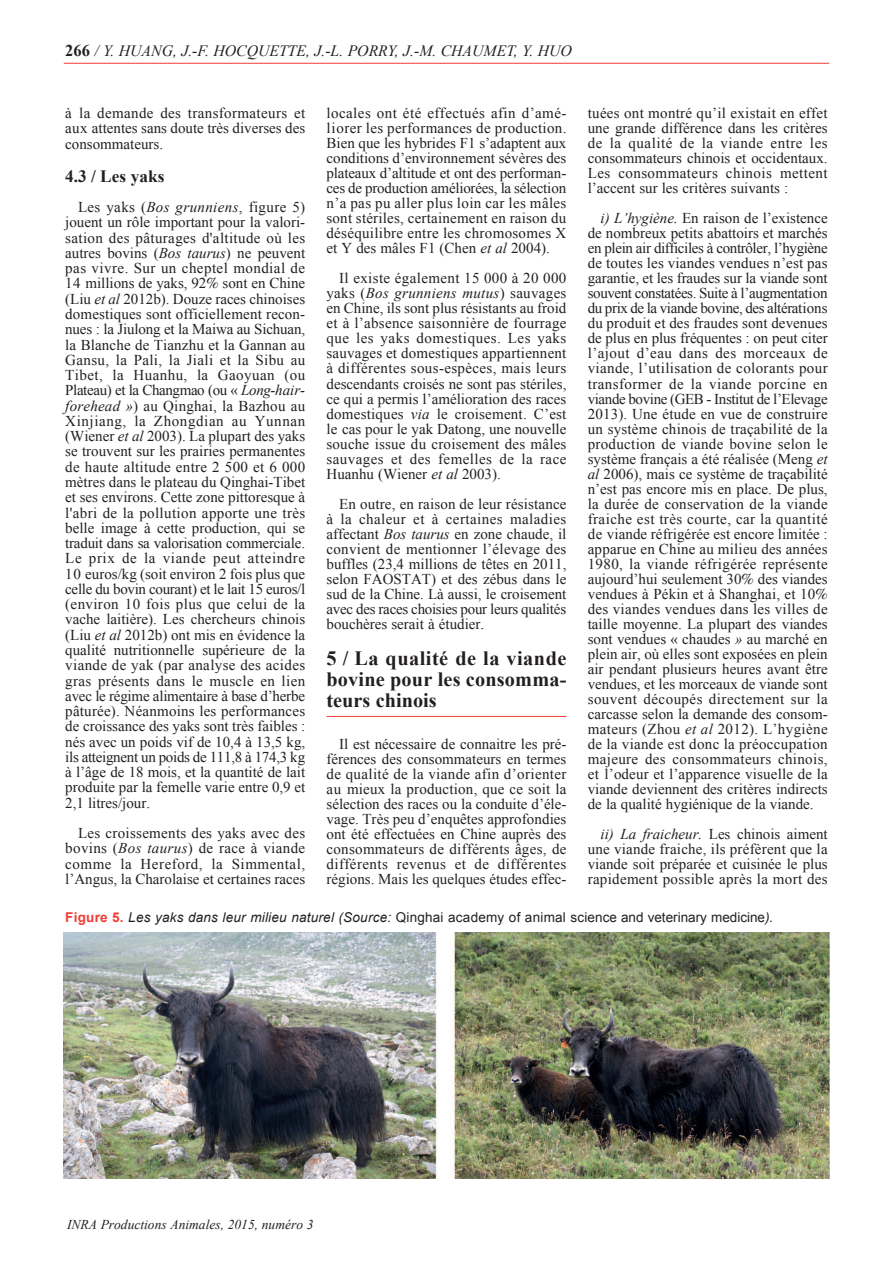
<style>
.page{position:relative;width:893px;height:1263px;background:#fff}
.page>*{position:absolute;margin:0;border:0;box-sizing:border-box;transform-origin:0 0}
.t1{font:700 20.25px/21px "Times New Roman";letter-spacing:.01em;color:#231f20;text-align:justify}
.t2{font:700 17.25px "Times New Roman";color:#231f20}
.t3{font:italic 15.75px "Times New Roman";color:#231f20}
.t4{font:15px/15px "Times New Roman";color:#231f20;text-align:justify}
.t5{font:13.5px "Arial";letter-spacing:.01em;color:#231f20}
.t6{font:italic 13.5px "Times New Roman";color:#231f20}
.s1{font-weight:700;font-style:normal;font-size:16.5px}
.s2{font-style:italic}
.s3{font-family:"Century Schoolbook BT";font-style:italic}
.s4{font-weight:700;color:#ee3e34}
</style>
<div class="page">
<hr style="left:326px;top:716px;width:240px;height:1px;background:#ee3e34">
<hr style="left:64px;top:63px;width:765px;height:1px;background:#ee3e34">
<img style="left:64px;top:933px;width:765px;height:245px">
<p class="t3" style="left:65px;top:42px;width:508px"><span class="s1">266</span> / Y. HUANG, J.-F. HOCQUETTE, J.-L. PORRY, J.-M. CHAUMET, Y. HUO</p>
<p class="t4" style="left:65px;top:105px;width:241px">à la demande des transformateurs et aux attentes sans doute très diverses des consommateurs.</p>
<p class="t2" style="left:65px;top:166px;width:101px">4.3 / Les yaks</p>
<p class="t4" style="left:65px;top:199px;width:241px;text-indent:13px">Les yaks (<span class="s2">Bos grunniens</span>, figure 5) jouent un rôle important pour la valori&shy;sation des pâturages d'altitude où les autres bovins (<span class="s2">Bos taurus</span>) ne peuvent pas vivre. Sur un cheptel mondial de 14 millions de yaks, 92<span class="s3">%</span> sont en Chine (Liu <span class="s2">et al</span> 2012b). Douze races chinoises domestiques sont officiellement recon&shy;nues : la Jiulong et la Maiwa au Sichuan, la Blanche de Tianzhu et la Gannan au Gansu, la Pali, la Jiali et la Sibu au Tibet, la Huanhu, la Gaoyuan (ou Plateau) et la Changmao (ou « <span class="s2">Long-hair&shy;forehead »</span>) au Qinghai, la Bazhou au Xinjiang, la Zhongdian au Yunnan (Wiener <span class="s2">et al</span> 2003). La plupart des yaks se trouvent sur les prairies permanentes de haute altitude entre 2 500 et 6 000 mètres dans le plateau du Qinghai-Tibet et ses environs. Cette zone pittoresque à l'abri de la pollution apporte une très belle image à cette production, qui se traduit dans sa valorisation commerciale.<br>Le prix de la viande peut atteindre 10 euros/kg (soit environ 2 fois plus que celle du bovin courant) et le lait 15 euros/l (environ 10 fois plus que celui de la vache laitière). Les chercheurs chinois (Liu <span class="s2">et al</span> 2012b) ont mis en évidence la qualité nutritionnelle supérieure de la viande de yak (par analyse des acides gras présents dans le muscle en lien avec le régime alimentaire à base d’herbe pâturée). Néanmoins les performances de croissance des yaks sont très faibles : nés avec un poids vif de 10,4 à 13,5 kg, ils atteignent un poids de 111,8 à 174,3 kg à l’âge de 18 mois, et la quantité de lait produite par la femelle varie entre 0,9 et 2,1 litres/jour.</p>
<p class="t4" style="left:65px;top:825px;width:241px;text-indent:13px">Les croissements des yaks avec des bovins (<span class="s2">Bos taurus</span>) de race à viande comme la Hereford, la Simmental, l’Angus, la Charolaise et certaines races</p>
<p class="t4" style="left:326px;top:106px;width:241px">locales ont été effectués afin d’amé&shy;liorer les performances de production.<br>Bien que les hybrides F1 s’adaptent aux conditions d’environnement sévères des plateaux d’altitude et ont des performan&shy;ces de production améliorées, la sélection n’a pas pu aller plus loin car les mâles sont stériles, certainement en raison du déséquilibre entre les chromosomes X et Y des mâles F1 (Chen <span class="s2">et al</span> 2004).</p>
<p class="t4" style="left:326px;top:271px;width:241px;text-indent:13px">Il existe également 15 000 à 20 000 yaks (<span class="s2">Bos grunniens mutus</span>) sauvages en Chine, ils sont plus résistants au froid et à l’absence saisonnière de fourrage que les yaks domestiques. Les yaks sauvages et domestiques appartiennent à différentes sous-espèces, mais leurs descendants croisés ne sont pas stériles, ce qui a permis l’amélioration des races domestiques <span class="s2">via</span> le croisement. C’est le cas pour le yak Datong, une nouvelle souche issue du croisement des mâles sauvages et des femelles de la race Huanhu (Wiener <span class="s2">et al</span> 2003).</p>
<p class="t4" style="left:326px;top:496px;width:241px;text-indent:13px">En outre, en raison de leur résistance à la chaleur et à certaines maladies affectant <span class="s2">Bos taurus</span> en zone chaude, il convient de mentionner l’élevage des buffles (23,4 millions de têtes en 2011, selon FAOSTAT) et des zébus dans le sud de la Chine. Là aussi, le croisement avec des races choisies pour leurs qualités bouchères serait à étudier.</p>
<p class="t1" style="left:326px;top:647px;width:241px">5 / La qualité de la viande bovine pour les consomma&shy;teurs chinois</p>
<p class="t4" style="left:326px;top:736px;width:241px;text-indent:13px">Il est nécessaire de connaitre les pré&shy;férences des consommateurs en termes de qualité de la viande afin d’orienter au mieux la production, que ce soit la sélection des races ou la conduite d’éle&shy;vage. Très peu d’enquêtes approfondies ont été effectuées en Chine auprès des consommateurs de différents âges, de différents revenus et de différentes régions. Mais les quelques études effec-</p>
<p class="t4" style="left:588px;top:106px;width:241px">tuées ont montré qu’il existait en effet une grande différence dans les critères de la qualité de la viande entre les consommateurs chinois et occidentaux.<br>Les consommateurs chinois mettent l’accent sur les critères suivants :</p>
<p class="t4" style="left:588px;top:211px;width:241px;text-indent:13px"><span class="s2">i) L’hygiène.</span> En raison de l’existence de nombreux petits abattoirs et marchés en plein air difficiles à contrôler, l’hygiène de toutes les viandes vendues n’est pas garantie, et les fraudes sur la viande sont souvent constatées. Suite à l’augmentation du prix de la viande bovine, des altérations du produit et des fraudes sont devenues de plus en plus fréquentes : on peut citer l’ajout d’eau dans des morceaux de viande, l’utilisation de colorants pour transformer de la viande porcine en viande bovine (GEB - Institut de l’Elevage 2013). Une étude en vue de construire un système chinois de traçabilité de la production de viande bovine selon le système français a été réalisée (Meng <span class="s2">et al</span> 2006), mais ce système de traçabilité n’est pas encore mis en place. De plus, la durée de conservation de la viande fraiche est très courte, car la quantité de viande réfrigérée est encore limitée : apparue en Chine au milieu des années 1980, la viande réfrigérée représente aujourd’hui seulement 30<span class="s3">%</span> des viandes vendues à Pékin et à Shanghai, et 10<span class="s3">% </span>des viandes vendues dans les villes de taille moyenne. La plupart des viandes sont vendues « chaudes <span class="s2">»</span> au marché en plein air, où elles sont exposées en plein air pendant plusieurs heures avant être vendues, et les morceaux de viande sont souvent découpés directement sur la carcasse selon la demande des consom&shy;mateurs (Zhou <span class="s2">et al</span> 2012). L’hygiène de la viande est donc la préoccupation majeure des consommateurs chinois, et l’odeur et l’apparence visuelle de la viande deviennent des critères indirects de la qualité hygiénique de la viande.</p>
<p class="t4" style="left:588px;top:826px;width:241px;text-indent:13px"><span class="s2">ii) La fraicheur.</span> Les chinois aiment une viande fraiche, ils préfèrent que la viande soit préparée et cuisinée le plus rapidement possible après la mort des</p>
<p class="t5" style="left:65px;top:909px;width:710px"><span class="s4">Figure 5.</span> <span class="s2">Les yaks dans leur milieu naturel (Source:</span> Qinghai academy of animal science and veterinary medicine<span class="s2">).</span></p>
<p class="t6" style="left:67px;top:1217px;width:248px">INRA Productions Animales, 2015, numéro 3</p>
</div>
